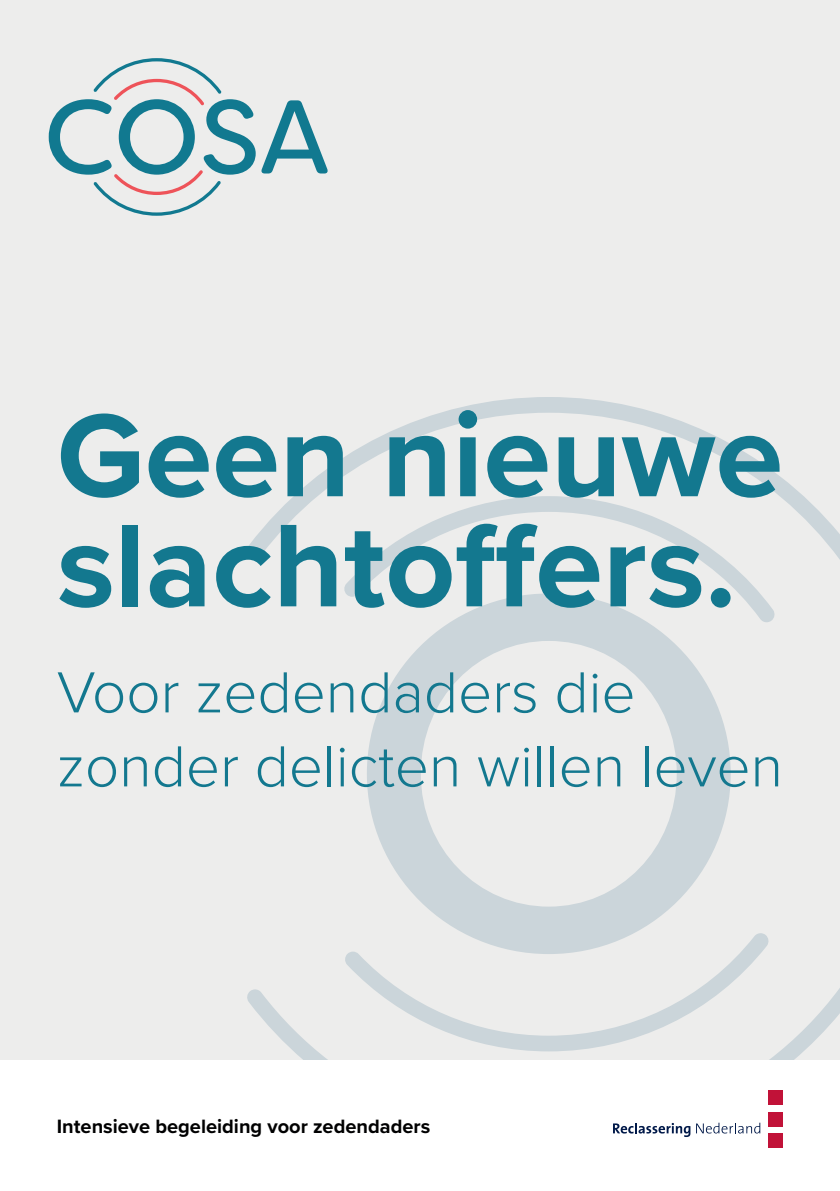
<style>
.page{position:relative;width:840px;height:1191px;background:#fff}
.page>*{position:absolute;margin:0;border:0;box-sizing:border-box;transform-origin:0 0}
.t1{font:700 122px/110px "Proxima Nova";color:#13788f}
.t2{font:300 60px/74px "Proxima Nova";color:#13788f}
.t3{font:700 20px "Proxima Nova";color:#000001}
</style>
<div class="page">
<div style="left:0;top:0;width:839px;height:1060px;background:#ededec"></div>
<svg style="left:367px;top:622px;width:363px;height:311px"></svg>
<svg style="left:345px;top:933px;width:424px;height:54px"></svg>
<svg style="left:344px;top:560px;width:431px;height:62px"></svg>
<svg style="left:247px;top:987px;width:592px;height:73px"></svg>
<svg style="left:247px;top:397px;width:592px;height:163px"></svg>
<div style="left:768px;top:1133px;width:14px;height:14px;background:#c11238"></div>
<div style="left:768px;top:1112px;width:14px;height:14px;background:#c11238"></div>
<div style="left:768px;top:1090px;width:14px;height:14px;background:#c11238"></div>
<svg style="left:613px;top:1122px;width:146px;height:15px"></svg>
<svg style="left:261px;top:100px;width:67px;height:73px"></svg>
<svg style="left:49px;top:58px;width:206px;height:158px"></svg>
<h1 class="t1" style="left:57px;top:398px;width:727px">Geen nieuwe slachtoffers.</h1>
<p class="t2" style="left:57px;top:652px;width:727px">Voor zedendaders die zonder delicten willen leven</p>
<p class="t3" style="left:57px;top:1111px;width:375px">Intensieve begeleiding voor zedendaders</p>
</div>
